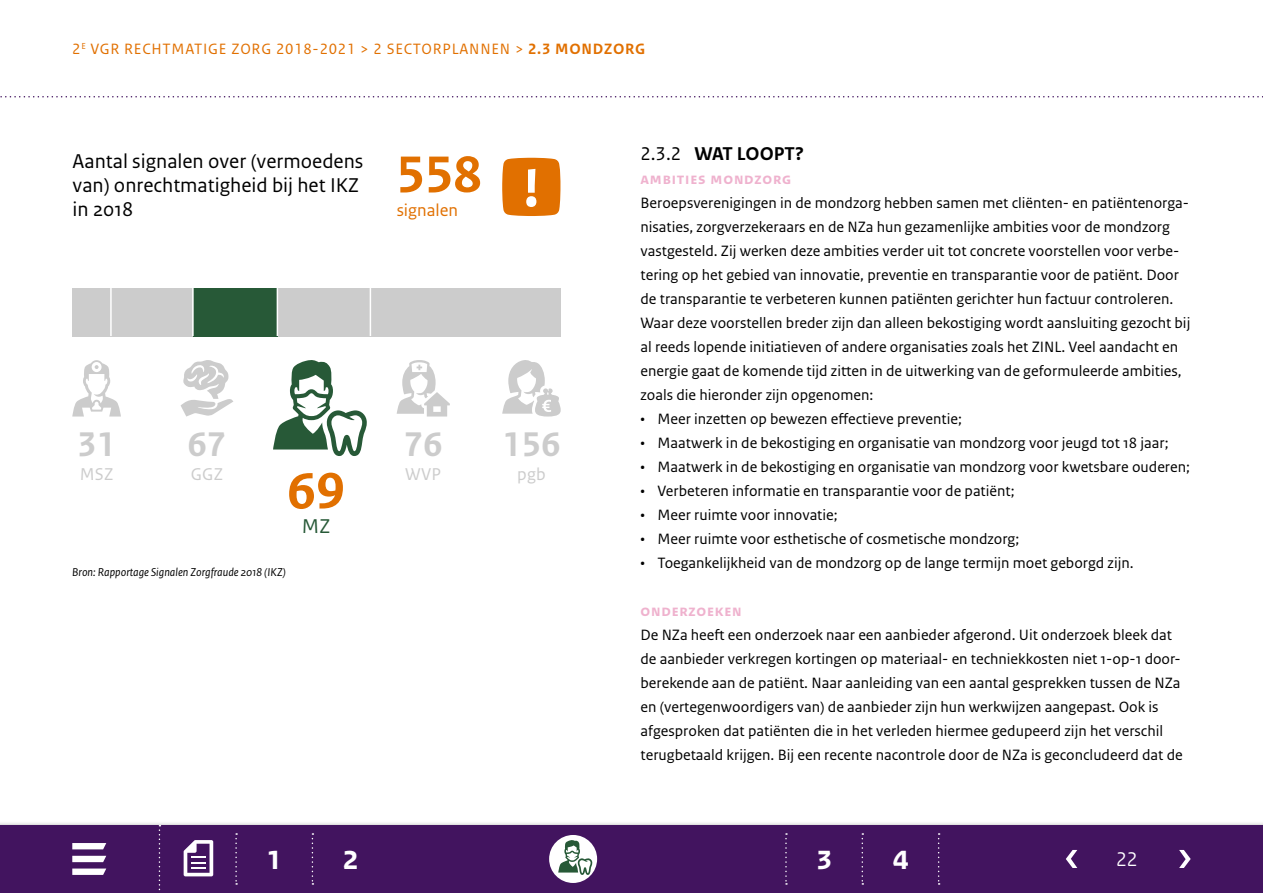
<style>
.page{position:relative;width:1263px;height:893px;background:#fff}
.page>*{position:absolute;margin:0;border:0;box-sizing:border-box;transform-origin:0 0}
.t1{font:700 54px "Rijksoverheid Sans Text";color:#e17000}
.t2{font:700 36px "Rijksoverheid Sans Text";letter-spacing:.015em;color:#ccc}
.t3{font:700 36px "Rijksoverheid Sans Heading";color:#fff}
.t4{font:21px/24px "Rijksoverheid Sans Text";color:#000}
.t5{font:21px "Rijksoverheid Sans Heading";color:#fff}
.t6{font:21px "Rijksoverheid Sans Text";color:#275937}
.t7{font:700 19.5px "Rijksoverheid Sans Text";color:#000}
.t8{font:18px "Rijksoverheid Sans Text";letter-spacing:.015em;color:#ccc}
.t9{font:18px "Rijksoverheid Sans Text";color:#e17000}
.t10{font:700 16.5px "Rijksoverheid Sans Text";letter-spacing:.05em;color:#efb2ce}
.t11{font:15.75px/24px "Rijksoverheid Sans Text";color:#000}
.t12{font:15.75px "Rijksoverheid Sans Text";letter-spacing:.05em;color:#e17000}
.t13{font:italic 12px "Rijksoverheid Sans Text";color:#000}
.s1{font-weight:700}
.s2{font-weight:400}
</style>
<div class="page">
<div style="left:0;top:821px;width:1263px;height:72px;background:#000;opacity:.3"></div>
<div style="left:0;top:825px;width:1263px;height:68px;background:#42145f"></div>
<svg style="left:1066px;top:850px;width:11px;height:18px"></svg>
<svg style="left:72px;top:843px;width:34px;height:6px"></svg>
<svg style="left:72px;top:856px;width:34px;height:6px"></svg>
<svg style="left:72px;top:868px;width:34px;height:7px"></svg>
<svg style="left:1179px;top:850px;width:12px;height:18px"></svg>
<svg style="left:0;top:96px;width:1263px;height:2px"></svg>
<svg style="left:785px;top:833px;width:2px;height:52px"></svg>
<svg style="left:861px;top:833px;width:2px;height:52px"></svg>
<svg style="left:938px;top:833px;width:2px;height:52px"></svg>
<svg style="left:159px;top:825px;width:1px;height:66px"></svg>
<svg style="left:184px;top:840px;width:29px;height:36px"></svg>
<svg style="left:312px;top:833px;width:1px;height:52px"></svg>
<svg style="left:235px;top:833px;width:2px;height:52px"></svg>
<svg style="left:273px;top:360px;width:94px;height:96px"></svg>
<svg style="left:72px;top:360px;width:49px;height:57px"></svg>
<svg style="left:397px;top:360px;width:53px;height:57px"></svg>
<svg style="left:502px;top:360px;width:59px;height:57px"></svg>
<svg style="left:181px;top:360px;width:52px;height:57px"></svg>
<svg style="left:502px;top:158px;width:58px;height:58px;background:#e4801d"></svg>
<div style="left:72px;top:288px;width:488px;height:48px;background:#ccc"></div>
<div style="left:193px;top:288px;width:84px;height:48px;background:#275937"></div>
<hr style="left:110px;top:288px;width:2px;height:48px;background:#fff">
<hr style="left:192px;top:288px;width:2px;height:48px;background:#fff">
<hr style="left:277px;top:288px;width:1px;height:48px;background:#fff">
<hr style="left:370px;top:288px;width:1px;height:48px;background:#fff">
<div style="left:549px;top:835px;width:48px;height:48px;background:#fff;border-radius:50%"></div>
<svg style="left:558px;top:840px;width:34px;height:35px"></svg>
<p class="t12" style="left:72px;top:40px;width:574px">2<sup>E</sup> VGR RECHTMATIGE ZORG 2018-2021 &gt; 2 SECTORPLANNEN &gt; <span class="s1">2.3 MONDZORG</span></p>
<h3 class="t4" style="left:73px;top:149px;width:292px">Aantal signalen over (vermoedens van) onrechtmatigheid bij het IKZ in 2018</h3>
<h1 class="t1" style="left:397px;top:144px;width:87px">558</h1>
<p class="t9" style="left:397px;top:200px;width:63px">signalen</p>
<h2 class="t2" style="left:77px;top:424px;width:40px">31</h2>
<p class="t8" style="left:80px;top:464px;width:35px">MSZ</p>
<h2 class="t2" style="left:188px;top:424px;width:40px">67</h2>
<p class="t8" style="left:191px;top:464px;width:34px">GGZ</p>
<h1 class="t1" style="left:287px;top:460px;width:59px">69</h1>
<h3 class="t6" style="left:302px;top:514px;width:30px">MZ</h3>
<p class="t13" style="left:72px;top:565px;width:215px">Bron: Rapportage Signalen Zorgfraude 2018 (IKZ)</p>
<h2 class="t2" style="left:404px;top:424px;width:40px">76</h2>
<p class="t8" style="left:405px;top:464px;width:38px">WVP</p>
<h2 class="t2" style="left:503px;top:424px;width:59px">156</h2>
<p class="t8" style="left:517px;top:464px;width:30px">pgb</p>
<p class="t7" style="left:640px;top:143px;width:165px"><span class="s2">2.3.2</span> WAT LOOPT?</p>
<p class="t10" style="left:640px;top:170px;width:152px">ambities mondzorg</p>
<p class="t11" style="left:640px;top:191px;width:551px">Beroepsverenigingen in de mondzorg hebben samen met cliënten- en patiëntenorga&shy;nisaties, zorgverzekeraars en de NZa hun gezamenlijke ambities voor de mondzorg vastgesteld. Zij werken deze ambities verder uit tot concrete voorstellen voor verbe&shy;tering op het gebied van innovatie, preventie en transparantie voor de patiënt. Door de transparantie te verbeteren kunnen patiënten gerichter hun factuur controleren.<br>Waar deze voorstellen breder zijn dan alleen bekostiging wordt aansluiting gezocht bij al reeds lopende initiatieven of andere organisaties zoals het ZINL. Veel aandacht en energie gaat de komende tijd zitten in de uitwerking van de geformuleerde ambities, zoals die hieronder zijn opgenomen:</p>
<p class="t11" style="left:640px;top:407px;width:323px">• Meer inzetten op bewezen effectieve preventie;</p>
<p class="t11" style="left:640px;top:431px;width:530px">• Maatwerk in de bekostiging en organisatie van mondzorg voor jeugd tot 18 jaar;</p>
<p class="t11" style="left:640px;top:455px;width:551px">• Maatwerk in de bekostiging en organisatie van mondzorg voor kwetsbare ouderen;</p>
<p class="t11" style="left:640px;top:479px;width:376px">• Verbeteren informatie en transparantie voor de patiënt;</p>
<p class="t11" style="left:640px;top:503px;width:199px">• Meer ruimte voor innovatie;</p>
<p class="t11" style="left:640px;top:527px;width:380px">• Meer ruimte voor esthetische of cosmetische mondzorg;</p>
<p class="t11" style="left:640px;top:551px;width:495px">• Toegankelijkheid van de mondzorg op de lange termijn moet geborgd zijn.</p>
<p class="t10" style="left:640px;top:602px;width:103px">onderzoeken</p>
<p class="t11" style="left:640px;top:623px;width:544px">De NZa heeft een onderzoek naar een aanbieder afgerond. Uit onderzoek bleek dat de aanbieder verkregen kortingen op materiaal- en techniekkosten niet 1-op-1 door&shy;berekende aan de patiënt. Naar aanleiding van een aantal gesprekken tussen de NZa en (vertegenwoordigers van) de aanbieder zijn hun werkwijzen aangepast. Ook is afgesproken dat patiënten die in het verleden hiermee gedupeerd zijn het verschil terugbetaald krijgen. Bij een recente nacontrole door de NZa is geconcludeerd dat de</p>
<h2 class="t3" style="left:267px;top:837px;width:17px">1</h2>
<h2 class="t3" style="left:343px;top:837px;width:17px">2</h2>
<h2 class="t3" style="left:816px;top:837px;width:17px">3</h2>
<h2 class="t3" style="left:893px;top:837px;width:17px">4</h2>
<h3 class="t5" style="left:1116px;top:847px;width:23px">22</h3>
</div>
